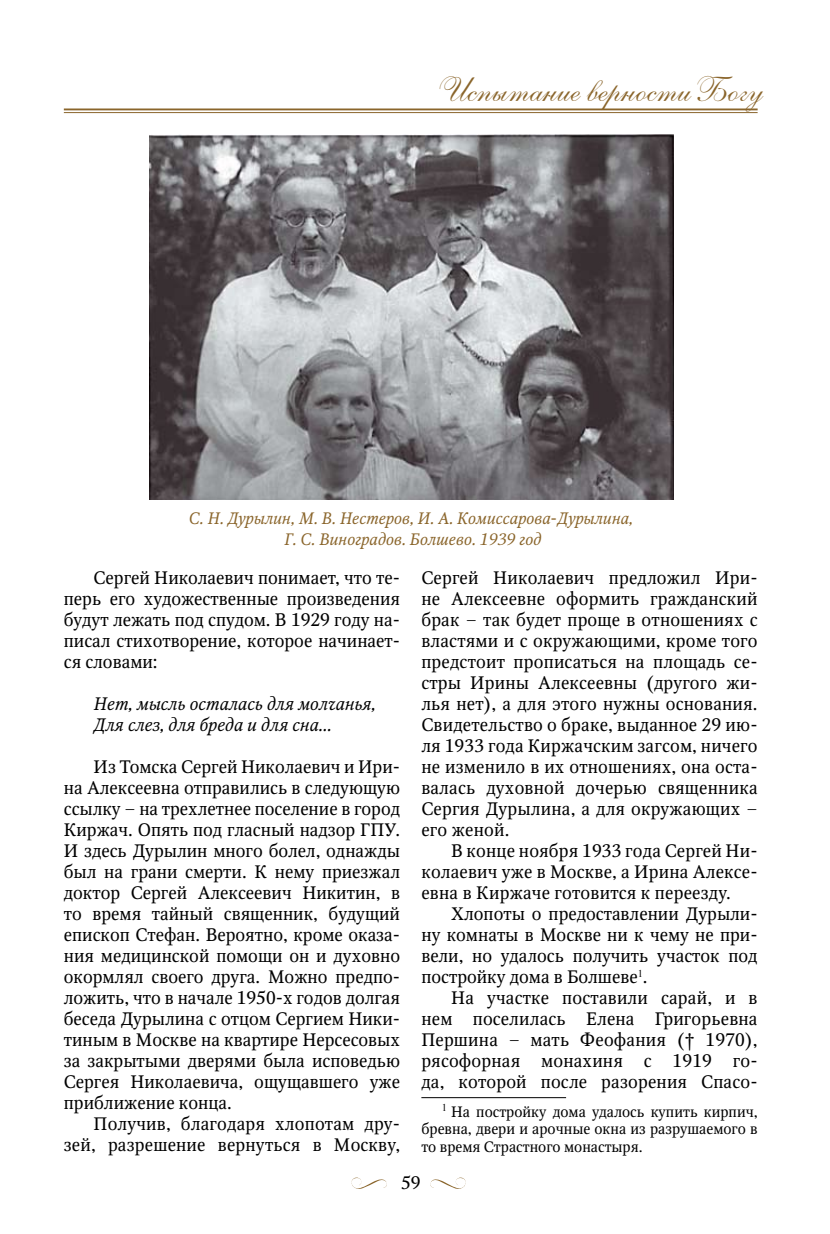
<style>
.page{position:relative;width:830px;height:1234px;background:#fff}
.page>*{position:absolute;margin:0;border:0;box-sizing:border-box;transform-origin:0 0}
.t1{font:34.5px "Anastasianew";color:#8a652b}
.t2{font:18px/21px "Octava C";letter-spacing:.01em;color:#000;text-align:justify}
.t3{font:italic 18px/21px "Octava C";color:#000}
.t4{font:italic 16.5px/21px "Octava C";color:#8a652b;text-align:center}
.t5{font:15px/17.2px "Octava C";color:#000;text-align:justify}
.s1{font-style:normal}
</style>
<div class="page">
<hr style="left:64px;top:108px;width:693px;height:2px;background:#8a652b">
<hr style="left:64px;top:112px;width:693px;height:1px;background:#8a652b">
<svg style="left:351px;top:1177px;width:36px;height:12px"></svg>
<svg style="left:430px;top:1177px;width:36px;height:12px"></svg>
<hr style="left:421px;top:1097px;width:145px;height:1px;background:#000">
<img style="left:150px;top:134px;width:523px;height:365px">
<h1 class="t1" style="left:443px;top:70px;width:315px">Испытание верности Богу</h1>
<p class="t4" style="left:188px;top:509px;width:445px">С. Н. Дурылин, М. В. Нестеров, И. А. Комиссарова<span class="s1">-</span>Дурылина,<br>Г. С. Виноградов. Болшево. 1939 год</p>
<p class="t2" style="left:64px;top:567px;width:337px;text-indent:30px">Сергей Николаевич понимает, что те&shy;перь его художественные произведения будут лежать под спудом. В 1929 году на&shy;писал стихотворение, которое начинает&shy;ся словами:</p>
<p class="t3" style="left:94px;top:694px;width:283px">Нет, мысль осталась для молчанья,<br>Для слез, для бреда и для сна...</p>
<p class="t2" style="left:64px;top:756px;width:337px;text-indent:30px">Из Томска Сергей Николаевич и Ири&shy;на Алексеевна отправились в следующую ссылку – на трехлетнее поселение в город Киржач. Опять под гласный надзор ГПУ.<br>И здесь Дурылин много болел, однажды был на грани смерти. К нему приезжал доктор Сергей Алексеевич Никитин, в то время тайный священник, будущий епископ Стефан. Вероятно, кроме оказа&shy;ния медицинской помощи он и духовно окормлял своего друга. Можно предпо&shy;ложить, что в начале 1950-х годов долгая беседа Дурылина с отцом Сергием Ники&shy;тиным в Москве на квартире Нерсесовых за закрытыми дверями была исповедью Сергея Николаевича, ощущавшего уже приближение конца.</p>
<p class="t2" style="left:64px;top:1113px;width:337px;text-align:right">Получив, благодаря хлопотам дру&shy;зей, разрешение вернуться в Москву,</p>
<p class="t2" style="left:421px;top:567px;width:337px">Сергей Николаевич предложил Ири&shy;не Алексеевне оформить гражданский брак – так будет проще в отношениях с властями и с окружающими, кроме того предстоит прописаться на площадь се&shy;стры Ирины Алексеевны (другого жи&shy;лья нет), а для этого нужны основания.<br>Свидетельство о браке, выданное 29 ию&shy;ля 1933 года Киржачским загсом, ничего не изменило в их отношениях, она оста&shy;валась духовной дочерью священника Сергия Дурылина, а для окружающих – его женой.</p>
<p class="t2" style="left:421px;top:841px;width:337px;text-indent:30px">В конце ноября 1933 года Сергей Ни&shy;колаевич уже в Москве, а Ирина Алексе&shy;евна в Киржаче готовится к переезду.</p>
<p class="t2" style="left:421px;top:904px;width:337px;text-indent:30px">Хлопоты о предоставлении Дурыли&shy;ну комнаты в Москве ни к чему не при&shy;вели, но удалось получить участок под постройку дома в Болшеве<sup>1</sup>.</p>
<p class="t2" style="left:421px;top:987px;width:337px;text-indent:30px">На участке поставили сарай, и в нем поселилась Елена Григорьевна Першина – мать Феофания († 1970), рясофорная монахиня с 1919 го&shy;да, которой после разорения Спасо-</p>
<p class="t5" style="left:421px;top:1103px;width:337px;text-indent:20px"><sup>1</sup> На постройку дома удалось купить кирпич, бревна, двери и арочные окна из разрушаемого в то время Страстного монастыря.</p>
<p class="t2" style="left:401px;top:1172px;width:21px">59</p>
</div>
